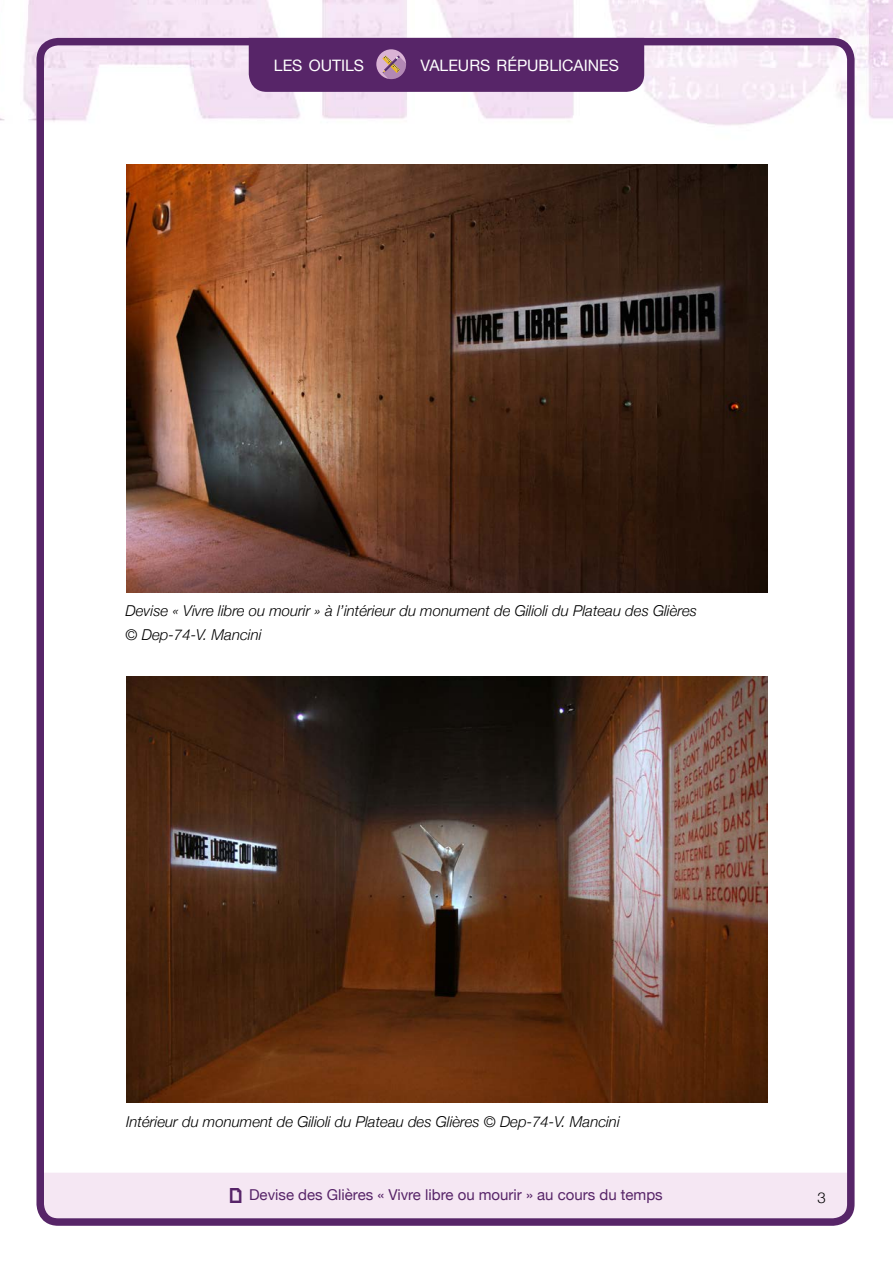
<style>
.page{position:relative;width:893px;height:1263px;background:#fff}
.page>*{position:absolute;margin:0;border:0;box-sizing:border-box;transform-origin:0 0}
.t1{font:15.75px "Helvetica Neue";color:#fff}
.t2{font:italic 300 15px/24px "Helvetica Neue";color:#000}
.t3{font:15px "Helvetica Neue";color:#572468}
.t4{font:300 15px "Helvetica Neue";color:#000}
</style>
<div class="page">
<img style="left:0;top:0;width:893px;height:145px">
<div style="left:36px;top:38px;width:818px;height:1188px;border:8px solid #572568;border-radius:18px"></div>
<div style="left:249px;top:38px;width:395px;height:54px;background:#572568"></div>
<img style="left:126px;top:165px;width:641px;height:427px">
<img style="left:126px;top:676px;width:641px;height:427px">
<div style="left:44px;top:1173px;width:803px;height:45px;background:#f5e7f3"></div>
<p class="t1" style="left:274px;top:54px;width:92px">LES OUTILS</p>
<p class="t1" style="left:420px;top:54px;width:200px">VALEURS RÉPUBLICAINES</p>
<p class="t2" style="left:126px;top:597px;width:573px">Devise « Vivre libre ou mourir » à l’intérieur du monument de Gilioli du Plateau des Glières © Dep-74-V. Mancini</p>
<p class="t2" style="left:126px;top:1109px;width:495px">Intérieur du monument de Gilioli du Plateau des Glières © Dep-74-V. Mancini</p>
<p class="t3" style="left:249px;top:1184px;width:415px">Devise des Glières « Vivre libre ou mourir » au cours du temps</p>
<p class="t4" style="left:818px;top:1185px;width:10px">3</p>
</div>
